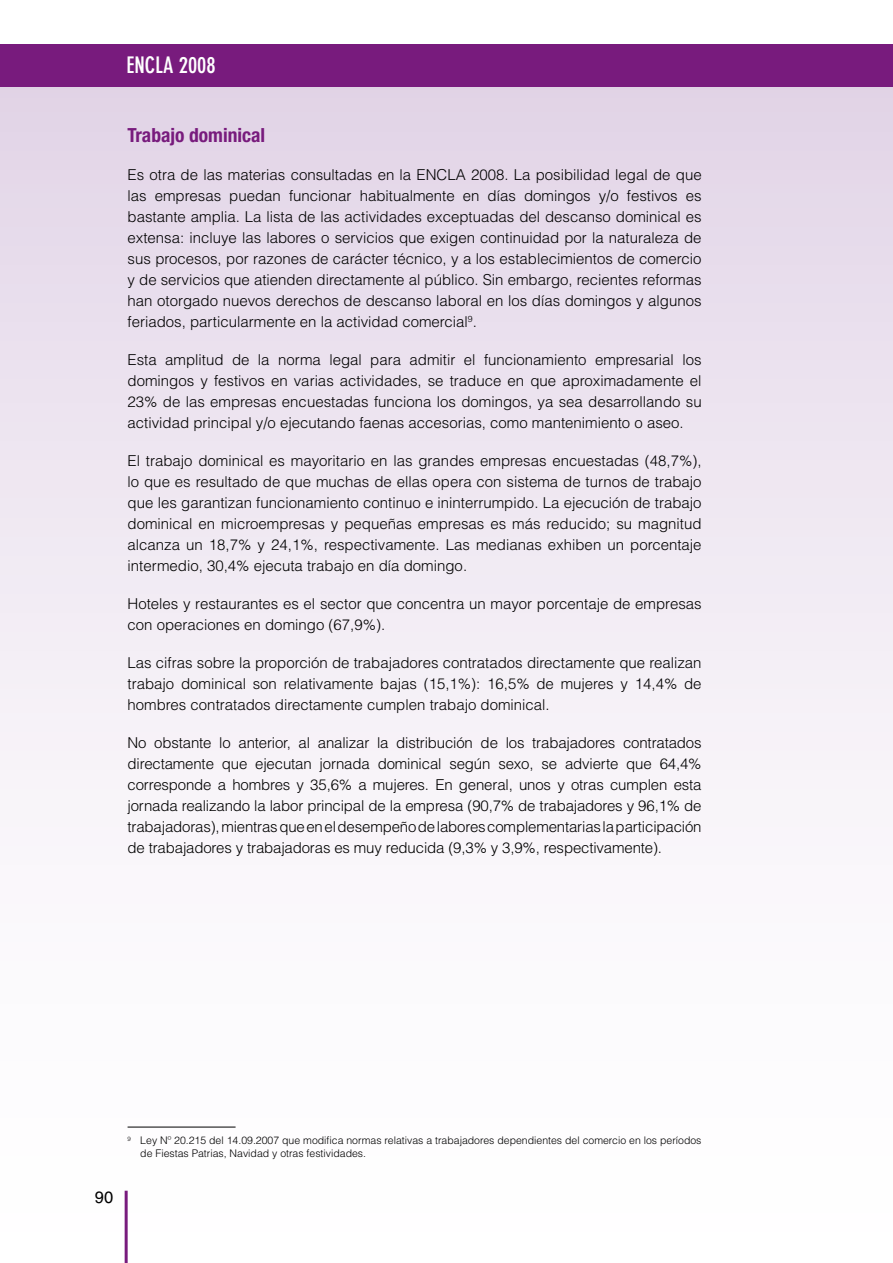
<style>
.page{position:relative;width:893px;height:1263px;background:#fff}
.page>*{position:absolute;margin:0;border:0;box-sizing:border-box;transform-origin:0 0}
.t1{font:700 condensed 22.5px "DIN Neuzeit Grotesk Std";color:#fff}
.t2{font:700 condensed 19.5px "Helvetica Neue LT Std";color:#781b7d}
.t3{font:16.5px "Helvetica LT Std";color:#000}
.t4{font:300 15px/21px "Helvetica LT Std";color:#000;text-align:justify}
.t5{font:300 10.5px/12.6px "Helvetica LT Std";color:#000}
</style>
<div class="page">
<div style="left:0;top:79px;width:893px;height:1184px;background:linear-gradient(to bottom,#e3d7e8,#fff)"></div>
<div style="left:0;top:44px;width:893px;height:43px;background:#781b7d"></div>
<hr style="left:125px;top:1191px;width:3px;height:72px;background:#781b7d">
<hr style="left:128px;top:1127px;width:108px;height:1px;background:#000">
<h1 class="t1" style="left:126px;top:52px;width:91px">ENCLA 2008</h1>
<h2 class="t2" style="left:128px;top:123px;width:139px">Trabajo dominical</h2>
<p class="t4" style="left:128px;top:164px;width:576px">Es otra de las materias consultadas en la ENCLA 2008. La posibilidad legal de que las empresas puedan funcionar habitualmente en días domingos y/o festivos es bastante amplia. La lista de las actividades exceptuadas del descanso dominical es extensa: incluye las labores o servicios que exigen continuidad por la naturaleza de sus procesos, por razones de carácter técnico, y a los establecimientos de comercio y de servicios que atienden directamente al público. Sin embargo, recientes reformas han otorgado nuevos derechos de descanso laboral en los días domingos y algunos feriados, particularmente en la actividad comercial<sup>9</sup>.</p>
<p class="t4" style="left:128px;top:349px;width:576px">Esta amplitud de la norma legal para admitir el funcionamiento empresarial los domingos y festivos en varias actividades, se traduce en que aproximadamente el 23% de las empresas encuestadas funciona los domingos, ya sea desarrollando su actividad principal y/o ejecutando faenas accesorias, como mantenimiento o aseo.</p>
<p class="t4" style="left:128px;top:450px;width:576px">El trabajo dominical es mayoritario en las grandes empresas encuestadas (48,7%), lo que es resultado de que muchas de ellas opera con sistema de turnos de trabajo que les garantizan funcionamiento continuo e ininterrumpido. La ejecución de trabajo dominical en microempresas y pequeñas empresas es más reducido; su magnitud alcanza un 18,7% y 24,1%, respectivamente. Las medianas exhiben un porcentaje intermedio, 30,4% ejecuta trabajo en día domingo.</p>
<p class="t4" style="left:128px;top:593px;width:576px">Hoteles y restaurantes es el sector que concentra un mayor porcentaje de empresas con operaciones en domingo (67,9%).</p>
<p class="t4" style="left:128px;top:652px;width:576px">Las cifras sobre la proporción de trabajadores contratados directamente que realizan trabajo dominical son relativamente bajas (15,1%): 16,5% de mujeres y 14,4% de hombres contratados directamente cumplen trabajo dominical.</p>
<p class="t4" style="left:128px;top:732px;width:576px">No obstante lo anterior, al analizar la distribución de los trabajadores contratados directamente que ejecutan jornada dominical según sexo, se advierte que 64,4% corresponde a hombres y 35,6% a mujeres. En general, unos y otras cumplen esta jornada realizando la labor principal de la empresa (90,7% de trabajadores y 96,1% de trabajadoras), mientras que en el desempeño de labores complementarias la participación de trabajadores y trabajadoras es muy reducida (9,3% y 3,9%, respectivamente).</p>
<p class="t3" style="left:95px;top:1187px;width:20px">90</p>
<p class="t5" style="left:140px;top:1134px;width:563px;text-indent:-13px"><sup>9</sup> Ley Nº 20.215 del 14.09.2007 que modifica normas relativas a trabajadores dependientes del comercio en los períodos de Fiestas Patrias, Navidad y otras festividades.</p>
</div>
